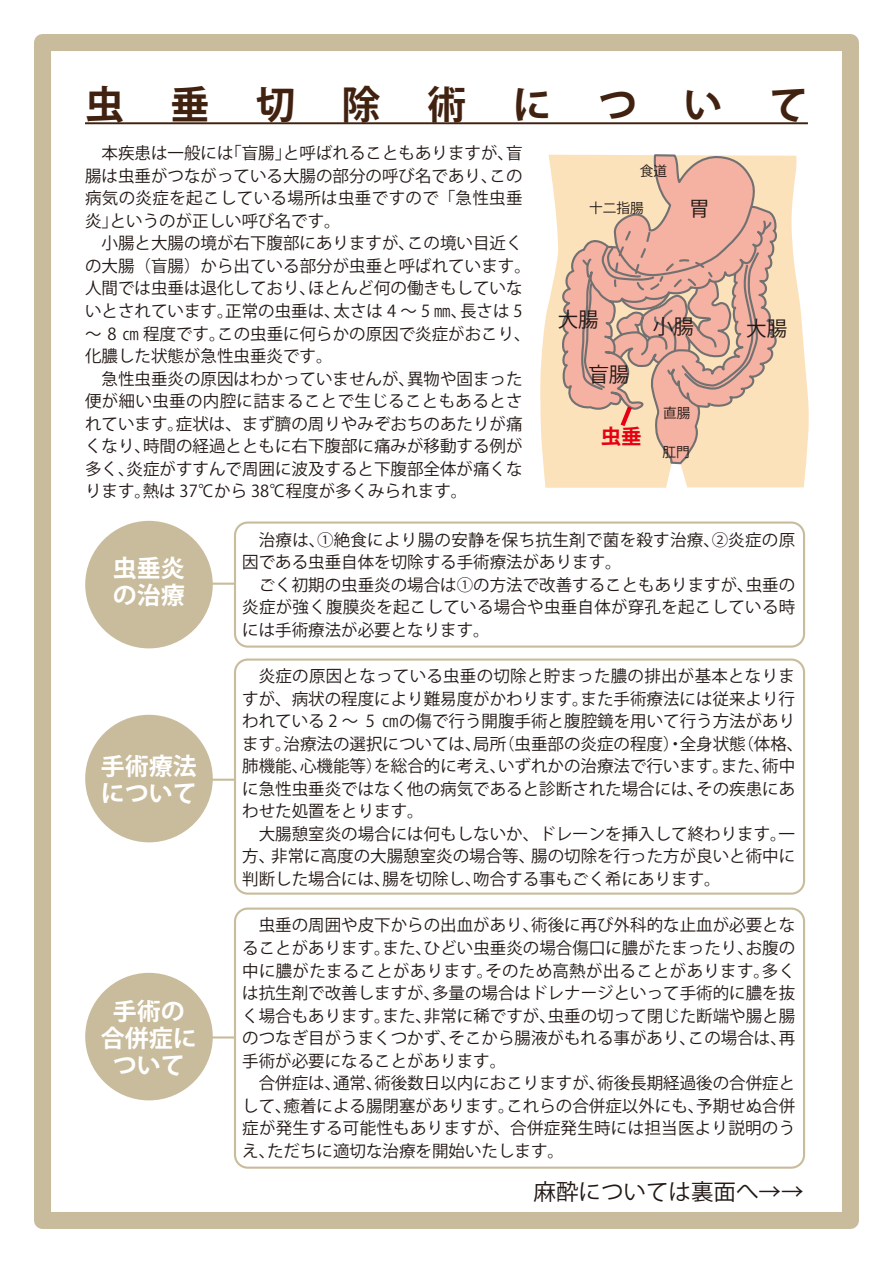
<style>
.page{position:relative;width:893px;height:1263px;background:#fff}
.page>*{position:absolute;margin:0;border:0;box-sizing:border-box;transform-origin:0 0}
.t1{font:700 39px "Koz Go Pr 6 N";letter-spacing:1.19em;color:#41210f}
.t2{font:700 24px/27px "Koz Go Pr 6 N";color:#fff}
.t3{font:22.5px "Koz Go Pr 6 N";color:#221815}
.t4{font:20.55px "Koz Go Pr 6 N";color:#221815}
.t5{font:700 20.55px "Koz Go Pr 6 N";color:#e60012}
.t6{font:16.5px/22.5px "Koz Go Pr 6 N";color:#221815;text-align:justify}
.t7{font:16.5px/22.5px "Koz Go Pr 6 N";letter-spacing:.02em;color:#221815}
.t8{font:13.65px "Koz Go Pr 6 N";color:#221815}
</style>
<div class="page">
<div style="left:34px;top:34px;width:825px;height:1195px;border:17px solid #c9bc9c"></div>
<hr style="left:85px;top:122px;width:723px;height:2px;background:#41210f">
<div style="left:85px;top:521px;width:128px;height:127px;background:#c9bc9c;border-radius:50%"></div>
<div style="left:85px;top:715px;width:128px;height:127px;background:#c9bc9c;border-radius:50%"></div>
<div style="left:85px;top:973px;width:128px;height:127px;background:#c9bc9c;border-radius:50%"></div>
<svg style="left:540px;top:155px;width:269px;height:333px;fill:#fce2ba"></svg>
<svg style="left:552px;top:205px;width:246px;height:260px;background:#f6d8b6"></svg>
<svg style="left:580px;top:154px;width:193px;height:277px;background:#e4b6a2"></svg>
<div style="left:234px;top:521px;width:571px;height:127px;border:2px solid #c9bc9c;border-radius:13px"></div>
<div style="left:234px;top:658px;width:571px;height:237px;border:2px solid #c9bc9c;border-radius:13px"></div>
<div style="left:234px;top:907px;width:571px;height:262px;border:2px solid #c9bc9c;border-radius:13px"></div>
<hr style="left:202px;top:583px;width:33px;height:2px;background:#c9bc9c">
<hr style="left:202px;top:779px;width:33px;height:2px;background:#c9bc9c">
<hr style="left:202px;top:1036px;width:33px;height:2px;background:#c9bc9c">
<h1 class="t1" style="left:85px;top:83px;width:724px">虫垂切除術について</h1>
<p class="t6" style="left:85px;top:142px;width:439px;text-indent:16px">本疾患は一般には「盲腸」と呼ばれることもありますが、盲腸は虫垂がつながっている大腸の部分の呼び名であり、この病気の炎症を起こしている場所は虫垂ですので「急性虫垂炎」というのが正しい呼び名です。</p>
<p class="t6" style="left:85px;top:232px;width:447px;text-align:left;text-indent:16px">小腸と大腸の境が右下腹部にありますが、この境い目近くの大腸（盲腸）から出ている部分が虫垂と呼ばれています。人間では虫垂は退化しており、ほとんど何の働きもしていないとされています。正常の虫垂は、太さは 4 ～ 5 ㎜、長さは 5～ 8 ㎝ 程度です。この虫垂に何らかの原因で炎症がおこり、化膿した状態が急性虫垂炎です。</p>
<p class="t6" style="left:85px;top:368px;width:439px;text-indent:16px">急性虫垂炎の原因はわかっていませんが、異物や固まった便が細い虫垂の内腔に詰まることで生じることもあるとされています。症状は、まず臍の周りやみぞおちのあたりが痛くなり、時間の経過とともに右下腹部に痛みが移動する例が多く、炎症がすすんで周囲に波及すると下腹部全体が痛くなります。熱は 37℃から 38℃程度が多くみられます。</p>
<p class="t8" style="left:640px;top:163px;width:29px">食道</p>
<p class="t4" style="left:689px;top:197px;width:22px">胃</p>
<p class="t8" style="left:589px;top:201px;width:56px">十二指腸</p>
<p class="t4" style="left:558px;top:308px;width:43px">大腸</p>
<p class="t4" style="left:653px;top:315px;width:43px">小腸</p>
<p class="t4" style="left:746px;top:317px;width:43px">大腸</p>
<p class="t4" style="left:588px;top:363px;width:43px">盲腸</p>
<p class="t8" style="left:663px;top:405px;width:29px">直腸</p>
<p class="t8" style="left:662px;top:445px;width:29px">肛門</p>
<p class="t5" style="left:601px;top:425px;width:43px">虫垂</p>
<h2 class="t2" style="left:113px;top:555px;width:73px">虫垂炎の治療</h2>
<h2 class="t2" style="left:101px;top:753px;width:97px">手術療法について</h2>
<h2 class="t2" style="left:101px;top:998px;width:97px;text-align:center">手術の合併症について</h2>
<p class="t7" style="left:242px;top:529px;width:554px;text-indent:16px">治療は、①絶食により腸の安静を保ち抗生剤で菌を殺す治療、②炎症の原因である虫垂自体を切除する手術療法があります。</p>
<p class="t6" style="left:242px;top:574px;width:554px;text-indent:16px">ごく初期の虫垂炎の場合は①の方法で改善することもありますが、虫垂の炎症が強く腹膜炎を起こしている場合や虫垂自体が穿孔を起こしている時には手術療法が必要となります。</p>
<p class="t6" style="left:242px;top:665px;width:563px;text-align:left;text-indent:16px">炎症の原因となっている虫垂の切除と貯まった膿の排出が基本となりますが、病状の程度により難易度がかわります。また手術療法には従来より行われている 2 ～ 5 ㎝の傷で行う開腹手術と腹腔鏡を用いて行う方法があります。治療法の選択については、局所（虫垂部の炎症の程度）・全身状態（体格、肺機能、心機能等）を総合的に考え、いずれかの治療法で行います。また、術中に急性虫垂炎ではなく他の病気であると診断された場合には、その疾患にあわせた処置をとります。</p>
<p class="t6" style="left:242px;top:823px;width:554px;text-indent:16px">大腸憩室炎の場合には何もしないか、ドレーンを挿入して終わります。一方、非常に高度の大腸憩室炎の場合等、腸の切除を行った方が良いと術中に判断した場合には、腸を切除し、吻合する事もごく希にあります。</p>
<p class="t6" style="left:242px;top:914px;width:554px;text-indent:16px">虫垂の周囲や皮下からの出血があり、術後に再び外科的な止血が必要となることがあります。また、ひどい虫垂炎の場合傷口に膿がたまったり、お腹の中に膿がたまることがあります。そのため高熱が出ることがあります。多くは抗生剤で改善しますが、多量の場合はドレナージといって手術的に膿を抜く場合もあります。また、非常に稀ですが、虫垂の切って閉じた断端や腸と腸のつなぎ目がうまくつかず、そこから腸液がもれる事があり、この場合は、再手術が必要になることがあります。</p>
<p class="t6" style="left:242px;top:1072px;width:554px;text-indent:16px">合併症は、通常、術後数日以内におこりますが、術後長期経過後の合併症として、癒着による腸閉塞があります。これらの合併症以外にも、予期せぬ合併症が発生する可能性もありますが、合併症発生時には担当医より説明のうえ、ただちに適切な治療を開始いたします。</p>
<h3 class="t3" style="left:534px;top:1179px;width:271px">麻酔については裏面へ→→</h3>
</div>
